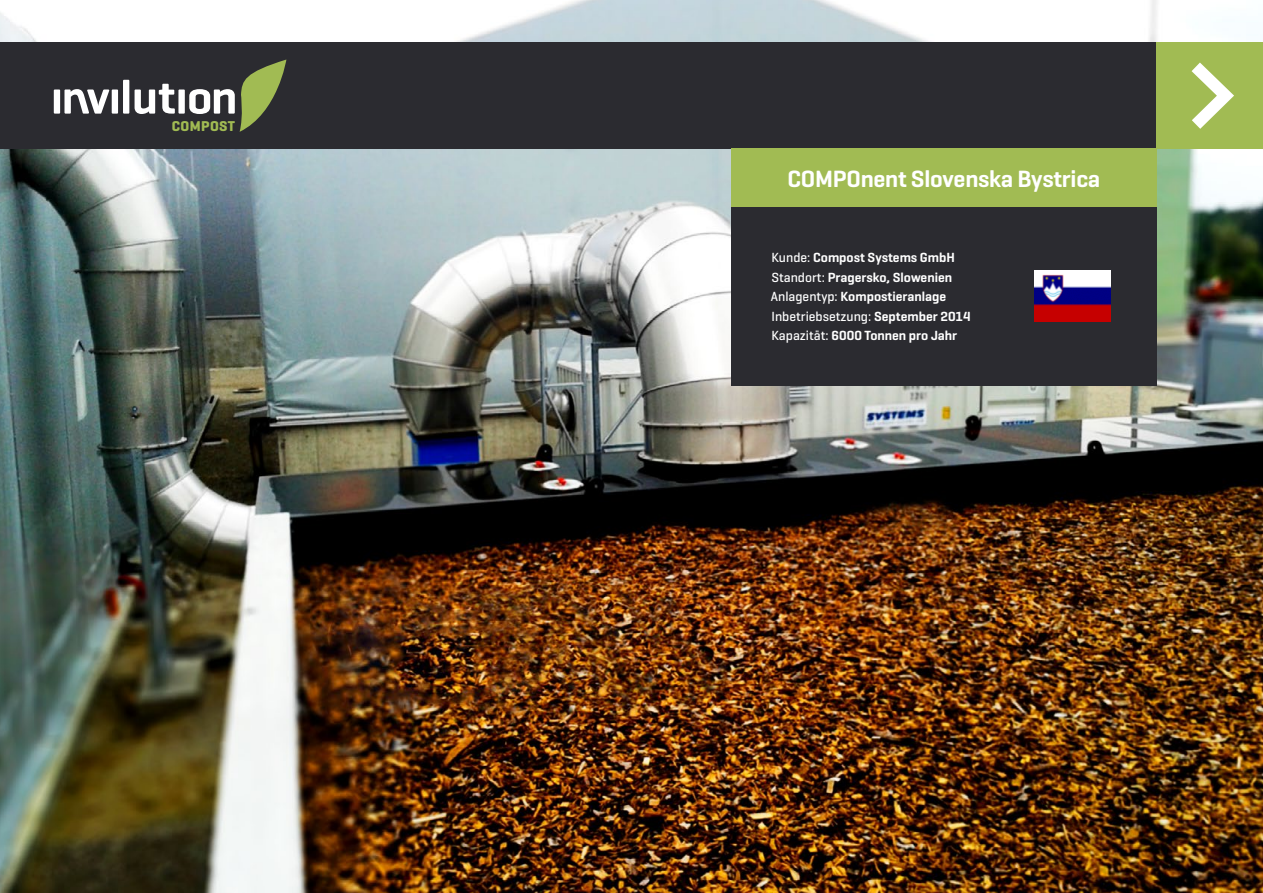
<style>
.page{position:relative;width:1263px;height:893px;background:#fff}
.page>*{position:absolute;margin:0;border:0;box-sizing:border-box;transform-origin:0 0}
.t1{font:600 24px "Geogrotesque";letter-spacing:-.01em;color:#fff}
.t2{font:700 14.55px "Geogrotesque";letter-spacing:.025em;color:#a1bb53}
.t3{font:600 13.5px/19.5px "Geogrotesque";color:#fff}
.s1{font-weight:500}
</style>
<div class="page">
<img style="left:0;top:0;width:1263px;height:893px">
<div style="left:0;top:43px;width:1263px;height:106px;background:#2b2b30"></div>
<div style="left:1157px;top:43px;width:106px;height:106px;background:#a1bb53"></div>
<svg style="left:1191px;top:62px;width:43px;height:67px"></svg>
<div style="left:731px;top:149px;width:426px;height:237px;background:#2b2b30"></div>
<div style="left:731px;top:149px;width:426px;height:58px;background:#a1bb53"></div>
<img style="left:1034px;top:271px;width:77px;height:51px">
<div style="left:54px;top:89px;width:6px;height:25px;background:#fff"></div>
<svg style="left:64px;top:89px;width:45px;height:25px"></svg>
<div style="left:112px;top:89px;width:6px;height:25px;background:#fff"></div>
<div style="left:123px;top:80px;width:6px;height:34px;background:#fff"></div>
<svg style="left:135px;top:84px;width:40px;height:30px"></svg>
<div style="left:178px;top:89px;width:7px;height:25px;background:#fff"></div>
<svg style="left:189px;top:60px;width:97px;height:72px"></svg>
<p class="t2" style="left:172px;top:117px;width:65px">COMPOST</p>
<h1 class="t1" style="left:787px;top:164px;width:314px">COMPOnent Slovenska Bystrica</h1>
<p class="t3" style="left:771px;top:248px;width:201px"><span class="s1">Kunde:</span> Compost Systems GmbH<br><span class="s1">Standort:</span> Pragersko, Slowenien<br><span class="s1">Anlagentyp:</span> Kompostieranlage<br><span class="s1">Inbetriebsetzung:</span> September 2014<br><span class="s1">Kapazität:</span> 6000 Tonnen pro Jahr</p>
</div>
